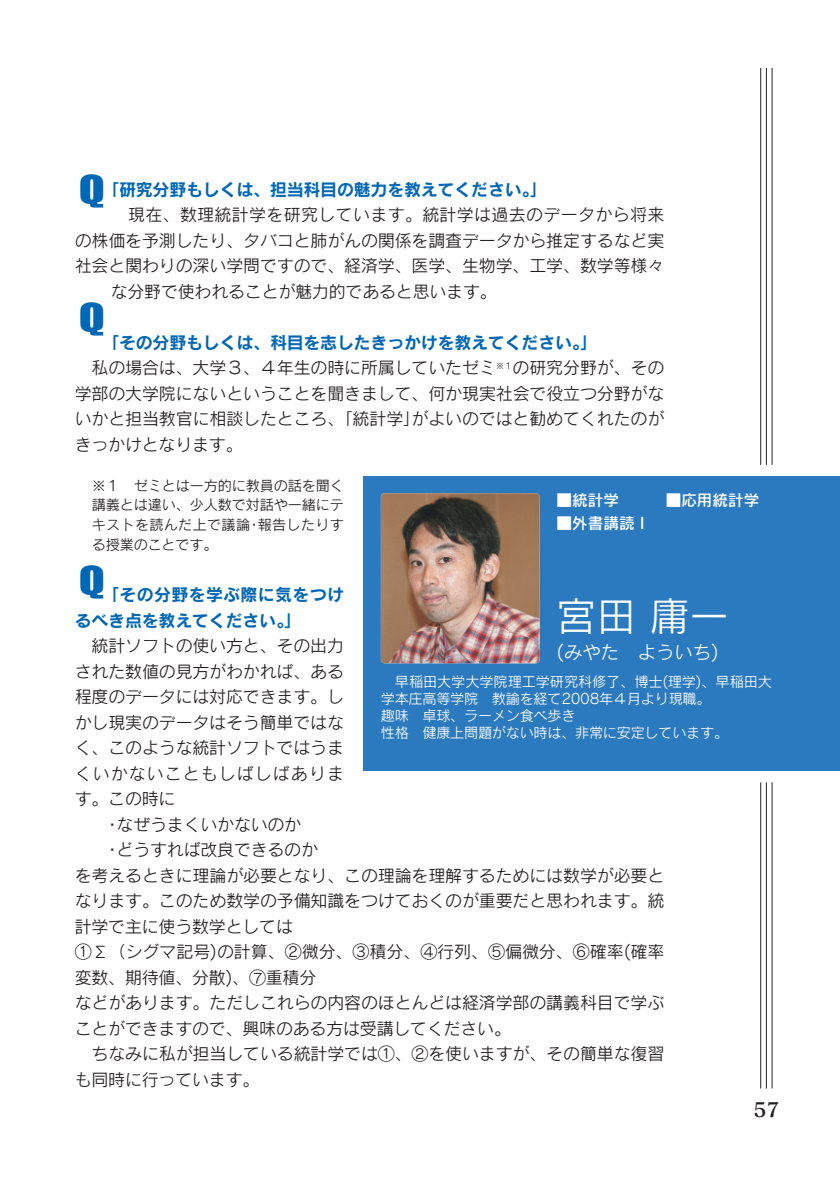
<style>
.page{position:relative;width:840px;height:1190px;background:#fff}
.page>*{position:absolute;margin:0;border:0;box-sizing:border-box;transform-origin:0 0}
.t1{font:39.6px "Rodin CID M";color:#fff}
.t2{font:36.8px "Impact";color:#0166b3;scale:1.3 1}
.t3{font:19.8px "Matisse CID B";color:#231f20}
.t4{font:18.4px "Rodin CID M";color:#fff}
.t5{font:17px/25.6px "Rodin CID M";letter-spacing:-.01em;color:#231f20;text-align:justify}
.t6{font:17px "Rodin CID B";letter-spacing:-.015em;color:#0166b3}
.t7{font:17px "Rodin CID M";letter-spacing:.02em;color:#231f20}
.t8{font:17px/25.6px "Rodin CID B";letter-spacing:.015em;color:#0166b3}
.t9{font:17px "Rodin CID M";letter-spacing:.06em;color:#231f20}
.t10{font:15.6px "Rodin CID DB";color:#fff}
.t11{font:14.2px/17px "Rodin CID M";letter-spacing:-.02em;color:#fff}
.t12{font:14.2px/19.8px "Rodin CID M";letter-spacing:-.01em;color:#231f20;text-align:justify}
</style>
<div class="page">
<div style="left:364px;top:476px;width:476px;height:295px;background:#2b79be"></div>
<img style="left:381px;top:493px;width:159px;height:170px;border-radius:4px">
<hr style="left:760px;top:68px;width:1px;height:397px;background:#231f20">
<hr style="left:766px;top:68px;width:1px;height:397px;background:#231f20">
<hr style="left:772px;top:68px;width:1px;height:397px;background:#231f20">
<hr style="left:760px;top:782px;width:1px;height:307px;background:#231f20">
<hr style="left:766px;top:782px;width:1px;height:307px;background:#231f20">
<hr style="left:772px;top:782px;width:1px;height:306px;background:#231f20">
<h2 class="t2" style="left:79px;top:178px;width:22px">Q</h2>
<p class="t6" style="left:111px;top:183px;width:429px">｢研究分野もしくは、担当科目の魅力を教えてください｡｣</p>
<p class="t7" style="left:128px;top:208px;width:538px">現在、数理統計学を研究しています。統計学は過去のデータから将来</p>
<p class="t5" style="left:75px;top:230px;width:591px">の株価を予測したり、タバコと肺がんの関係を調査データから推定するなど実</p>
<p class="t5" style="left:75px;top:255px;width:591px">社会と関わりの深い学問ですので、経済学、医学、生物学、工学、数学等様々</p>
<p class="t5" style="left:111px;top:281px;width:388px">な分野で使われることが魅力的であると思います。</p>
<p class="t6" style="left:111px;top:336px;width:479px">｢その分野もしくは、科目を志したきっかけを教えてください｡｣</p>
<p class="t5" style="left:75px;top:357px;width:591px;text-indent:17px">私の場合は、大学３、４年生の時に所属していたゼミ<sup>※１</sup>の研究分野が、その学部の大学院にないということを聞きまして、何か現実社会で役立つ分野がないかと担当教官に相談したところ、｢統計学｣がよいのではと勧めてくれたのがきっかけとなります。</p>
<p class="t12" style="left:92px;top:477px;width:254px">※１　ゼミとは一方的に教員の話を聞く講義とは違い、少人数で対話や一緒にテキストを読んだ上で議論･報告したりする授業のことです。</p>
<p class="t8" style="left:75px;top:584px;width:271px;text-indent:36px">｢その分野を学ぶ際に気をつけるべき点を教えてください｡｣</p>
<p class="t5" style="left:92px;top:635px;width:254px">統計ソフトの使い方と、その出力</p>
<p class="t5" style="left:75px;top:661px;width:271px">された数値の見方がわかれば、ある</p>
<p class="t5" style="left:75px;top:686px;width:271px">程度のデータには対応できます。し</p>
<p class="t5" style="left:75px;top:712px;width:271px">かし現実のデータはそう簡単ではな</p>
<p class="t5" style="left:75px;top:737px;width:271px">く、このような統計ソフトではうま</p>
<p class="t9" style="left:75px;top:767px;width:271px">くいかないこともしばしばありま</p>
<p class="t5" style="left:75px;top:788px;width:102px">す。この時に</p>
<p class="t5" style="left:108px;top:814px;width:195px">･なぜうまくいかないのか</p>
<p class="t5" style="left:108px;top:839px;width:211px">･どうすれば改良できるのか</p>
<p class="t5" style="left:75px;top:865px;width:591px">を考えるときに理論が必要となり、この理論を理解するためには数学が必要と</p>
<p class="t5" style="left:75px;top:890px;width:591px">なります。このため数学の予備知識をつけておくのが重要だと思われます。統</p>
<p class="t5" style="left:75px;top:916px;width:220px">計学で主に使う数学としては</p>
<p class="t5" style="left:75px;top:941px;width:591px">①∑（シグマ記号)の計算、②微分、③積分、④行列、⑤偏微分、⑥確率(確率</p>
<p class="t5" style="left:75px;top:967px;width:243px">変数、期待値、分散)、⑦重積分</p>
<p class="t5" style="left:75px;top:992px;width:591px">などがあります。ただしこれらの内容のほとんどは経済学部の講義科目で学ぶ</p>
<p class="t5" style="left:75px;top:1018px;width:438px">ことができますので、興味のある方は受講してください。</p>
<p class="t5" style="left:92px;top:1043px;width:574px">ちなみに私が担当している統計学では①、②を使いますが、その簡単な復習</p>
<p class="t5" style="left:75px;top:1069px;width:186px">も同時に行っています。</p>
<h2 class="t2" style="left:79px;top:306px;width:22px">Q</h2>
<p class="t10" style="left:557px;top:495px;width:220px">■統計学　　　■応用統計学　</p>
<p class="t10" style="left:557px;top:517px;width:95px">■外書講読Ⅰ</p>
<h2 class="t2" style="left:79px;top:568px;width:22px">Q</h2>
<h1 class="t1" style="left:557px;top:601px;width:174px">宮田庸一</h1>
<p class="t4" style="left:557px;top:646px;width:164px">(みやた　よういち)</p>
<p class="t11" style="left:381px;top:675px;width:393px;text-indent:14px">早稲田大学大学院理工学研究科修了、博士(理学)、早稲田大学本庄高等学院　教諭を経て2008年４月より現職。<br>趣味　卓球、ラーメン食べ歩き<br>性格　健康上問題がない時は、非常に安定しています。</p>
<p class="t3" style="left:753px;top:1102px;width:28px">57</p>
</div>
